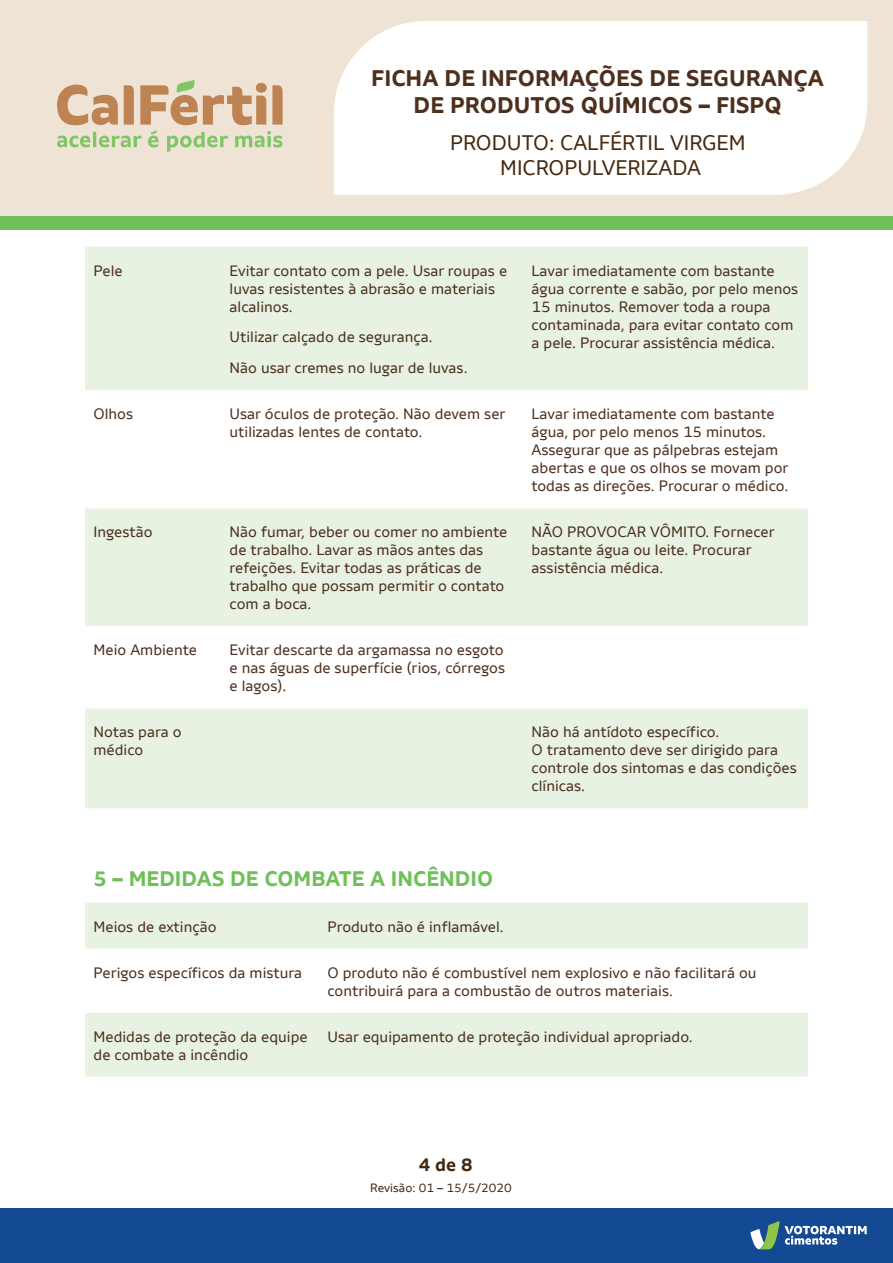
<style>
.page{position:relative;width:893px;height:1263px;background:#fff}
.page>*{position:absolute;margin:0;border:0;box-sizing:border-box;transform-origin:0 0}
.t1{font:700 22.5px/27px "Votorantim Sans";color:#4d2f1e;text-align:center}
.t2{font:21px/25.2px "Votorantim Sans";color:#46290f;text-align:center}
.t3{font:700 21px "Votorantim Sans";color:#6fc059}
.t4{font:700 18px "Votorantim Sans";color:#452910}
.t5{font:15px/18px "Votorantim Sans";color:#4d2f1e}
.t6{font:12px "Votorantim Sans";color:#46290f}
</style>
<div class="page">
<div style="left:0;top:0;width:893px;height:216px;background:#efe3d5"></div>
<div style="left:334px;top:21px;width:533px;height:174px;background:#fff"></div>
<svg style="left:57px;top:80px;width:226px;height:72px"></svg>
<div style="left:0;top:216px;width:893px;height:14px;background:#6fc058"></div>
<div style="left:0;top:1209px;width:893px;height:54px;background:#144994"></div>
<svg style="left:750px;top:1221px;width:117px;height:28px"></svg>
<div style="left:85px;top:247px;width:723px;height:561px;background:#e7f2e2"></div>
<svg style="left:85px;top:390px;width:723px;height:318px"></svg>
<div style="left:85px;top:903px;width:723px;height:174px;background:#e7f2e2"></div>
<svg style="left:85px;top:949px;width:723px;height:64px"></svg>
<h1 class="t1" style="left:371px;top:65px;width:454px">FICHA DE INFORMAÇÕES DE SEGURANÇA<br>DE PRODUTOS QUÍMICOS – FISPQ</h1>
<h2 class="t2" style="left:450px;top:130px;width:297px">PRODUTO: CALFÉRTIL VIRGEM<br>MICROPULVERIZADA</h2>
<p class="t5" style="left:94px;top:261px;width:31px">Pele</p>
<p class="t5" style="left:230px;top:261px;width:279px">Evitar contato com a pele. Usar roupas e luvas resistentes à abrasão e materiais alcalinos.</p>
<p class="t5" style="left:230px;top:322px;width:239px;line-height:30.8px">Utilizar calçado de segurança.<br>Não usar cremes no lugar de luvas.</p>
<p class="t5" style="left:531px;top:261px;width:268px">Lavar imediatamente com bastante água corrente e sabão, por pelo menos 15 minutos. Remover toda a roupa contaminada, para evitar contato com a pele. Procurar assistência médica.</p>
<p class="t5" style="left:94px;top:405px;width:41px">Olhos</p>
<p class="t5" style="left:230px;top:405px;width:278px">Usar óculos de proteção. Não devem ser utilizadas lentes de contato.</p>
<p class="t5" style="left:531px;top:405px;width:259px">Lavar imediatamente com bastante água, por pelo menos 15 minutos.<br>Assegurar que as pálpebras estejam abertas e que os olhos se movam por todas as direções. Procurar o médico.</p>
<p class="t5" style="left:94px;top:523px;width:61px">Ingestão</p>
<p class="t5" style="left:230px;top:523px;width:279px">Não fumar, beber ou comer no ambiente de trabalho. Lavar as mãos antes das refeições. Evitar todas as práticas de trabalho que possam permitir o contato com a boca.</p>
<p class="t5" style="left:531px;top:523px;width:245px">NÃO PROVOCAR VÔMITO. Fornecer bastante água ou leite. Procurar assistência médica.</p>
<p class="t5" style="left:94px;top:641px;width:105px">Meio Ambiente</p>
<p class="t5" style="left:230px;top:641px;width:277px;text-align:justify">Evitar descarte da argamassa no esgoto e nas águas de superfície (rios, córregos e lagos).</p>
<p class="t5" style="left:94px;top:723px;width:90px">Notas para o médico</p>
<p class="t5" style="left:531px;top:723px;width:267px">Não há antídoto específico.<br>O tratamento deve ser dirigido para controle dos sintomas e das condições clínicas.</p>
<h2 class="t3" style="left:94px;top:866px;width:401px">5 – MEDIDAS DE COMBATE A INCÊNDIO</h2>
<p class="t5" style="left:94px;top:917px;width:124px">Meios de extinção</p>
<p class="t5" style="left:327px;top:917px;width:178px">Produto não é inflamável.</p>
<p class="t5" style="left:94px;top:963px;width:210px">Perigos específicos da mistura</p>
<p class="t5" style="left:327px;top:963px;width:431px">O produto não é combustível nem explosivo e não facilitará ou contribuirá para a combustão de outros materiais.</p>
<p class="t5" style="left:94px;top:1027px;width:216px">Medidas de proteção da equipe de combate a incêndio</p>
<p class="t5" style="left:327px;top:1027px;width:367px">Usar equipamento de proteção individual apropriado.</p>
<p class="t4" style="left:419px;top:1154px;width:55px">4 de 8</p>
<p class="t6" style="left:370px;top:1181px;width:143px">Revisão: 01 – 15/5/2020</p>
</div>
